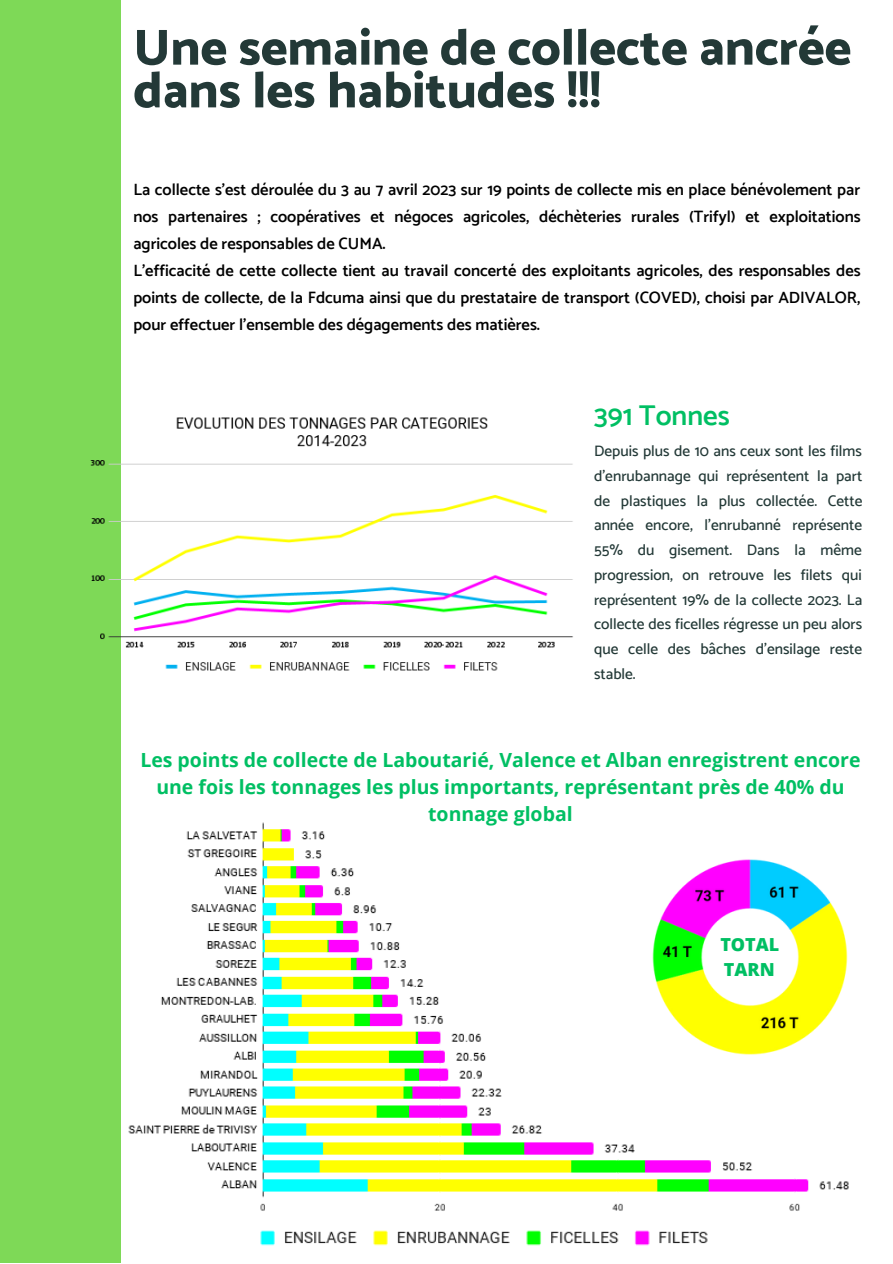
<style>
.page{position:relative;width:893px;height:1264px;background:#fff}
.page>*{position:absolute;margin:0;border:0;box-sizing:border-box;transform-origin:0 0}
.t1{font:800 51px/42.8px "Catamaran";color:#233937}
.t2{font:600 28.65px "Catamaran";color:#00bf63}
.t3{font:700 19.5px/27px "Open Sans";color:#00bf63;text-align:center}
.t4{font:800 18px "Open Sans";color:#00bf63}
.t5{font:600 16.5px/27px "Catamaran";color:#000;text-align:justify}
.t6{font:500 15.3px/24.8px "Catamaran";color:#233937;text-align:justify}
</style>
<div class="page">
<div style="left:0;top:0;width:121px;height:1262px;background:#7ed957"></div>
<img style="left:90px;top:417px;width:483px;height:254px">
<img style="left:128px;top:822px;width:721px;height:424px">
<img style="left:607px;top:849px;width:242px;height:215px">
<p class="t1" style="left:133px;top:26px;width:719px">Une semaine de collecte ancrée dans les habitudes !!!</p>
<p class="t5" style="left:133px;top:176px;width:729px">La collecte s’est déroulée du 3 au 7 avril 2023 sur 19 points de collecte mis en place bénévolement par nos partenaires ; coopératives et négoces agricoles, déchèteries rurales (Trifyl) et exploitations agricoles de responsables de CUMA.</p>
<p class="t5" style="left:133px;top:257px;width:728px">L’efficacité de cette collecte tient au travail concerté des exploitants agricoles, des responsables des points de collecte, de la Fdcuma ainsi que du prestataire de transport (COVED), choisi par ADIVALOR, pour effectuer l’ensemble des dégagements des matières.</p>
<p class="t2" style="left:594px;top:398px;width:137px">391 Tonnes</p>
<p class="t6" style="left:594px;top:438px;width:270px">Depuis plus de 10 ans ceux sont les films d’enrubannage qui représentent la part de plastiques la plus collectée. Cette année encore, l’enrubanné représente 55% du gisement. Dans la même progression, on retrouve les filets qui représentent 19% de la collecte 2023. La collecte des ficelles régresse un peu alors que celle des bâches d’ensilage reste stable.</p>
<p class="t3" style="left:140px;top:746px;width:721px">Les points de collecte de Laboutarié, Valence et Alban enregistrent encore une fois les tonnages les plus importants, représentant près de 40% du tonnage global</p>
<p class="t4" style="left:720px;top:932px;width:61px">TOTAL</p>
<p class="t4" style="left:723px;top:957px;width:52px">TARN</p>
</div>
